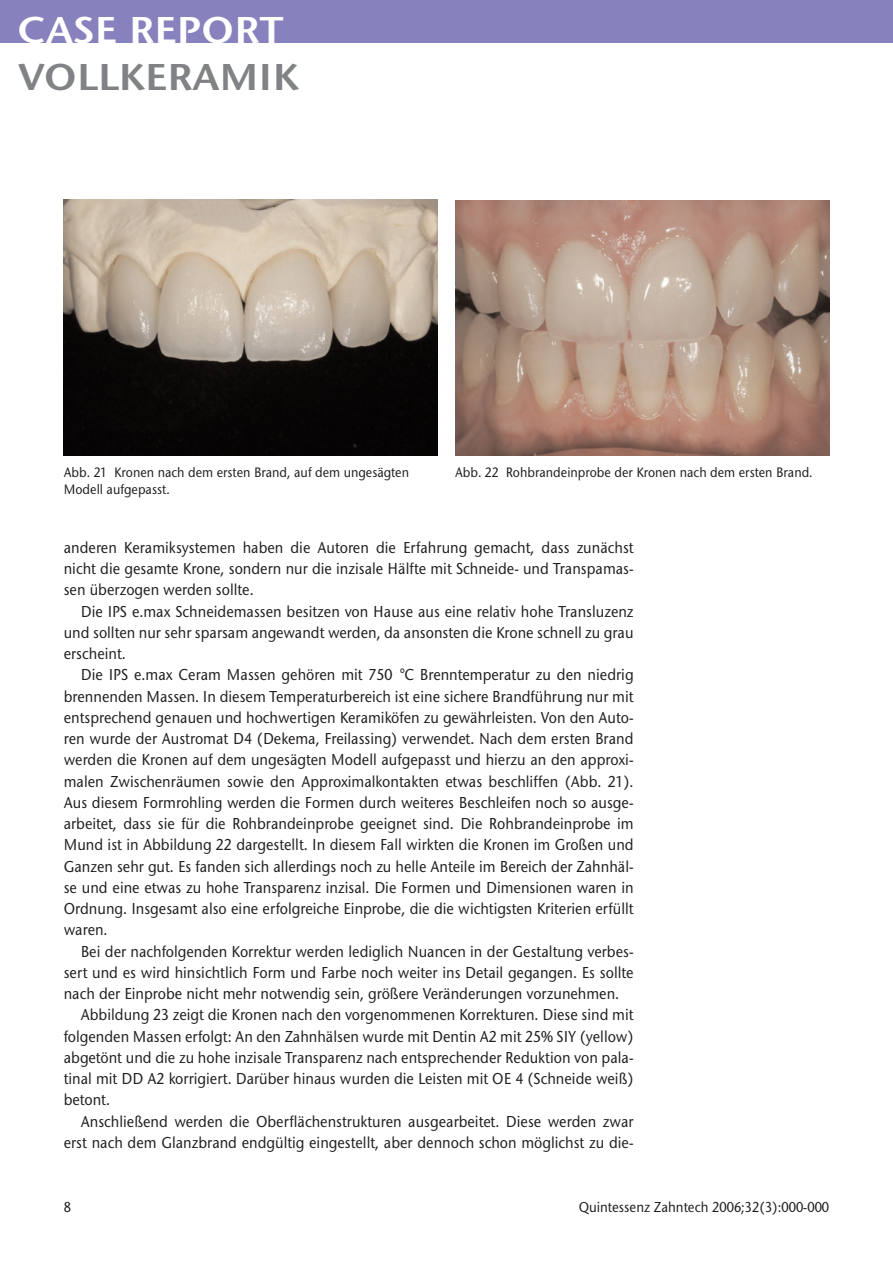
<style>
.page{position:relative;width:893px;height:1263px;background:#fff}
.page>*{position:absolute;margin:0;border:0;box-sizing:border-box;transform-origin:0 0}
.t1{font:39px "Stone Sans Itc T Semi";color:#808285;scale:1.1 1}
.t2{font:39px "Stone Sans Itc T Semi";color:#fff;scale:1.1 1}
.t3{font:500 16.5px/21.3px "Stone Sans Itc T";color:#231f20;text-align:justify;scale:.9 1}
.t4{font:500 15px "Stone Sans Itc T";color:#231f20;scale:.9 1}
.t5{font:500 14.25px/16.5px "Stone Sans Itc T";color:#231f20;scale:.9 1}
</style>
<div class="page">
<svg style="left:0;top:0;width:893px;height:456px"></svg>
<svg style="left:681px;top:44px;width:183px;height:150px"></svg>
<h1 class="t2" style="left:17px;top:15px;width:243px">CASE REPORT</h1>
<h1 class="t1" style="left:19px;top:62px;width:256px">VOLLKERAMIK</h1>
<p class="t5" style="left:64px;top:466px;width:385px">Abb. 21 Kronen nach dem ersten Brand, auf dem ungesägten<br>Modell aufgepasst.</p>
<p class="t5" style="left:455px;top:466px;width:399px">Abb. 22 Rohbrandeinprobe der Kronen nach dem ersten Brand.</p>
<p class="t3" style="left:64px;top:538px;width:635px">anderen Keramiksystemen haben die Autoren die Erfahrung gemacht, dass zunächst nicht die gesamte Krone, sondern nur die inzisale Hälfte mit Schneide- und Transpamas&shy;sen überzogen werden sollte.</p>
<p class="t3" style="left:64px;top:602px;width:635px;text-indent:17px">Die IPS e.max Schneidemassen besitzen von Hause aus eine relativ hohe Transluzenz und sollten nur sehr sparsam angewandt werden, da ansonsten die Krone schnell zu grau erscheint.</p>
<p class="t3" style="left:64px;top:666px;width:635px;text-indent:17px">Die IPS e.max Ceram Massen gehören mit 750 °C Brenntemperatur zu den niedrig brennenden Massen. In diesem Temperaturbereich ist eine sichere Brandführung nur mit entsprechend genauen und hochwertigen Keramiköfen zu gewährleisten. Von den Auto&shy;ren wurde der Austromat D4 (Dekema, Freilassing) verwendet. Nach dem ersten Brand werden die Kronen auf dem ungesägten Modell aufgepasst und hierzu an den approxi&shy;malen Zwischenräumen sowie den Approximalkontakten etwas beschliffen (Abb. 21).<br>Aus diesem Formrohling werden die Formen durch weiteres Beschleifen noch so ausge&shy;arbeitet, dass sie für die Rohbrandeinprobe geeignet sind. Die Rohbrandeinprobe im Mund ist in Abbildung 22 dargestellt. In diesem Fall wirkten die Kronen im Großen und Ganzen sehr gut. Es fanden sich allerdings noch zu helle Anteile im Bereich der Zahnhäl&shy;se und eine etwas zu hohe Transparenz inzisal. Die Formen und Dimensionen waren in Ordnung. Insgesamt also eine erfolgreiche Einprobe, die die wichtigsten Kriterien erfüllt waren.</p>
<p class="t3" style="left:81px;top:942px;width:616px">Bei der nachfolgenden Korrektur werden lediglich Nuancen in der Gestaltung verbes-</p>
<p class="t3" style="left:64px;top:963px;width:635px">sert und es wird hinsichtlich Form und Farbe noch weiter ins Detail gegangen. Es sollte</p>
<p class="t3" style="left:64px;top:984px;width:619px">nach der Einprobe nicht mehr notwendig sein, größere Veränderungen vorzunehmen.</p>
<p class="t3" style="left:81px;top:1006px;width:616px">Abbildung 23 zeigt die Kronen nach den vorgenommenen Korrekturen. Diese sind mit</p>
<p class="t3" style="left:64px;top:1027px;width:635px">folgenden Massen erfolgt: An den Zahnhälsen wurde mit Dentin A2 mit 25% SIY (yellow)</p>
<p class="t3" style="left:64px;top:1048px;width:635px">abgetönt und die zu hohe inzisale Transparenz nach entsprechender Reduktion von pala-</p>
<p class="t3" style="left:64px;top:1069px;width:635px">tinal mit DD A2 korrigiert. Darüber hinaus wurden die Leisten mit OE 4 (Schneide weiß)</p>
<p class="t3" style="left:64px;top:1091px;width:53px">betont.</p>
<p class="t3" style="left:81px;top:1112px;width:616px">Anschließend werden die Oberflächenstrukturen ausgearbeitet. Diese werden zwar</p>
<p class="t3" style="left:64px;top:1133px;width:635px">erst nach dem Glanzbrand endgültig eingestellt, aber dennoch schon möglichst zu die-</p>
<p class="t4" style="left:64px;top:1201px;width:10px">8</p>
<p class="t4" style="left:579px;top:1201px;width:280px">Quintessenz Zahntech 2006;32(3):000-000</p>
</div>
